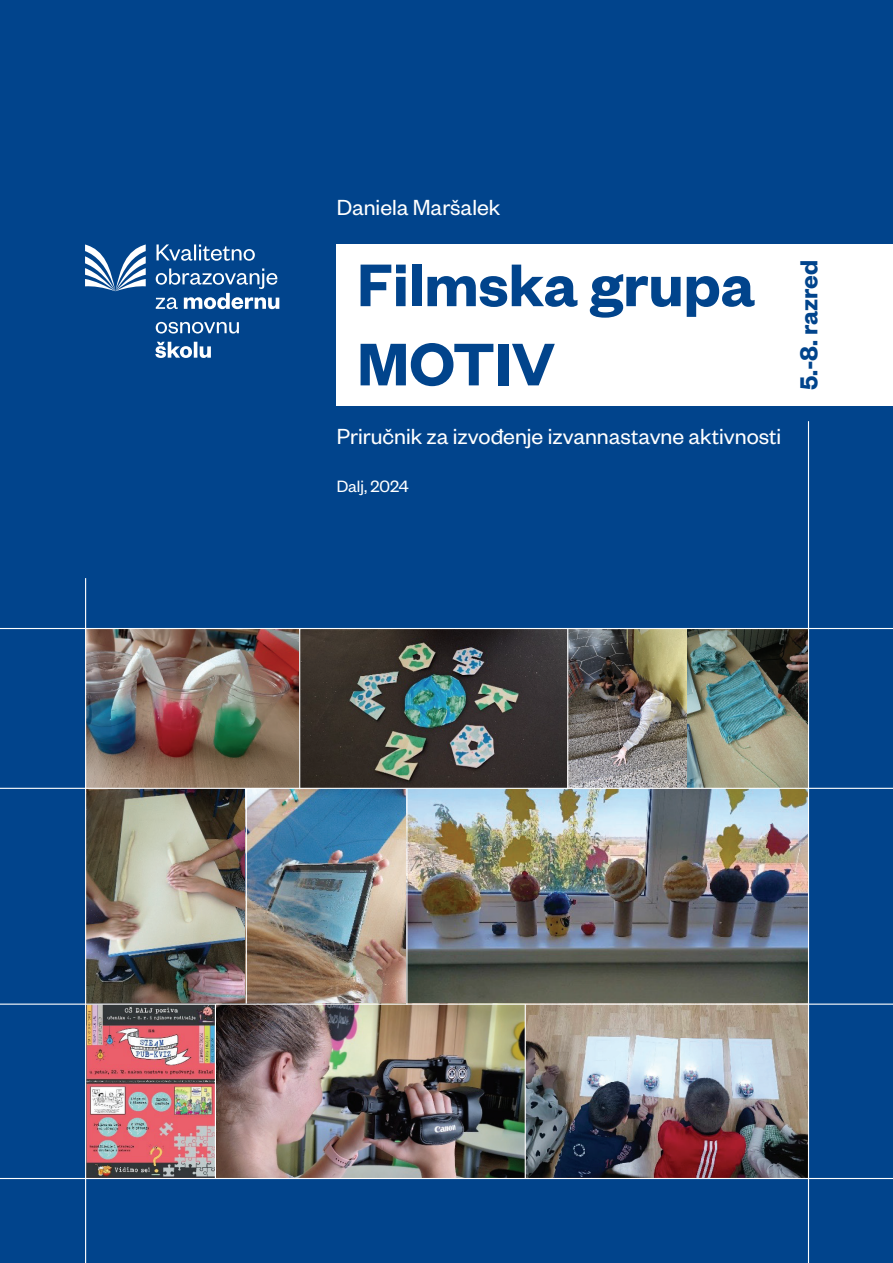
<style>
.page{position:relative;width:893px;height:1263px;background:#01448c}
.page>*{position:absolute;margin:0;border:0;box-sizing:border-box;transform-origin:0 0}
.t1{font:600 66px/79.2px "Founders Grotesk";color:#01448c}
.t2{font:600 27px "Founders Grotesk";color:#01448c}
.t3{font:24px "Founders Grotesk";color:#fff}
.t4{font:18px "Founders Grotesk";color:#fff}
</style>
<div class="page">
<svg style="left:155px;top:244px;width:124px;height:114px"></svg>
<svg style="left:85px;top:244px;width:61px;height:48px"></svg>
<img style="left:86px;top:629px;width:722px;height:549px">
<div style="left:337px;top:244px;width:556px;height:161px;background:#fff"></div>
<hr style="left:0;top:788px;width:893px;height:1px;background:#fff">
<hr style="left:0;top:1003px;width:893px;height:2px;background:#fff">
<hr style="left:246px;top:789px;width:1px;height:214px;background:#fff">
<hr style="left:406px;top:789px;width:1px;height:216px;background:#fff">
<hr style="left:299px;top:628px;width:1px;height:161px;background:#fff">
<hr style="left:567px;top:628px;width:1px;height:161px;background:#fff">
<hr style="left:0;top:628px;width:893px;height:1px;background:#fff">
<hr style="left:0;top:1178px;width:893px;height:1px;background:#fff">
<hr style="left:808px;top:421px;width:1px;height:842px;background:#fff">
<hr style="left:85px;top:578px;width:1px;height:685px;background:#fff">
<hr style="left:525px;top:1004px;width:1px;height:174px;background:#fff">
<hr style="left:215px;top:1004px;width:1px;height:174px;background:#fff">
<p class="t3" style="left:337px;top:193px;width:165px">Daniela Maršalek</p>
<h1 class="t1" style="left:357px;top:242px;width:399px">Filmska grupa<br>MOTIV</h1>
<p class="t3" style="left:337px;top:422px;width:446px">Priručnik za izvođenje izvannastavne aktivnosti</p>
<p class="t4" style="left:337px;top:475px;width:73px">Dalj, 2024</p>
<p class="t2" style="left:792px;top:390px;width:132px;rotate:-90deg">5.-8. razred</p>
</div>
